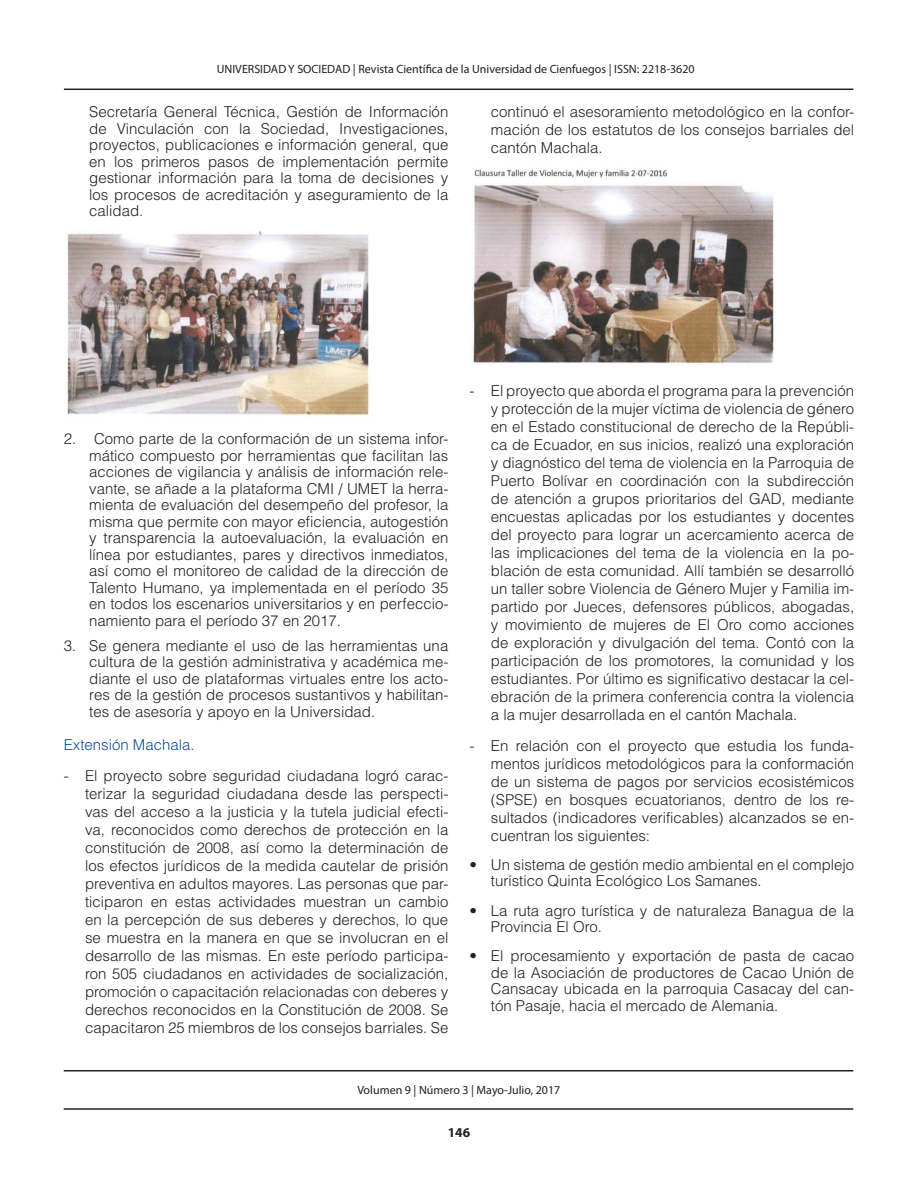
<style>
.page{position:relative;width:918px;height:1188px;background:#fff}
.page>*{position:absolute;margin:0;border:0;box-sizing:border-box;transform-origin:0 0}
.t1{font:300 15px/18px "Helvetica LT Std";color:#231f20;text-align:justify}
.TITULOS_AZUL{font:300 15px "Helvetica LT Std";color:#0d4da1}
.t2{font:700 13.5px "Myriad Pro";color:#231f20}
.t3{font:12px "Myriad Pro";color:#231f20}
</style>
<div class="page">
<hr style="left:64px;top:89px;width:789px;height:1px;background:#231f20">
<hr style="left:64px;top:1108px;width:789px;height:2px;background:#231f20">
<hr style="left:64px;top:1070px;width:789px;height:1px;background:#231f20">
<img style="left:67px;top:231px;width:303px;height:185px">
<img style="left:473px;top:169px;width:301px;height:196px">
<p class="t3" style="left:217px;top:61px;width:479px">UNIVERSIDAD Y SOCIEDAD | Revista Científica de la Universidad de Cienfuegos | ISSN: 2218-3620</p>
<p class="t1" style="left:89px;top:103px;width:361px;line-height:16.5px">Secretaría General Técnica, Gestión de Información de Vinculación con la Sociedad, Investigaciones, proyectos, publicaciones e información general, que en los primeros pasos de implementación permite gestionar información para la toma de decisiones y los procesos de acreditación y aseguramiento de la calidad.</p>
<p class="t1" style="left:491px;top:103px;width:365px">continuó el asesoramiento metodológico en la confor&shy;mación de los estatutos de los consejos barriales del cantón Machala.</p>
<p class="t1" style="left:89px;top:431px;width:361px;line-height:16.5px;text-indent:-26px">2. Como parte de la conformación de un sistema infor&shy;mático compuesto por herramientas que facilitan las acciones de vigilancia y análisis de información rele&shy;vante, se añade a la plataforma CMI / UMET la herra&shy;mienta de evaluación del desempeño del profesor, la misma que permite con mayor eficiencia, autogestión y transparencia la autoevaluación, la evaluación en línea por estudiantes, pares y directivos inmediatos, así como el monitoreo de calidad de la dirección de Talento Humano, ya implementada en el período 35 en todos los escenarios universitarios y en perfeccio&shy;namiento para el período 37 en 2017.</p>
<p class="t1" style="left:89px;top:637px;width:361px;line-height:16.5px;text-indent:-26px">3. Se genera mediante el uso de las herramientas una cultura de la gestión administrativa y académica me&shy;diante el uso de plataformas virtuales entre los acto&shy;res de la gestión de procesos sustantivos y habilitan&shy;tes de asesoría y apoyo en la Universidad.</p>
<p class="TITULOS_AZUL" style="left:64px;top:736px;width:132px">Extensión Machala.</p>
<p class="t1" style="left:85px;top:767px;width:365px;text-indent:-21px">- El proyecto sobre seguridad ciudadana logró carac&shy;terizar la seguridad ciudadana desde las perspecti&shy;vas del acceso a la justicia y la tutela judicial efecti&shy;va, reconocidos como derechos de protección en la constitución de 2008, así como la determinación de los efectos jurídicos de la medida cautelar de prisión preventiva en adultos mayores. Las personas que par&shy;ticiparon en estas actividades muestran un cambio en la percepción de sus deberes y derechos, lo que se muestra en la manera en que se involucran en el desarrollo de las mismas. En este período participa&shy;ron 505 ciudadanos en actividades de socialización, promoción o capacitación relacionadas con deberes y derechos reconocidos en la Constitución de 2008. Se capacitaron 25 miembros de los consejos barriales. Se</p>
<p class="t1" style="left:491px;top:381px;width:365px;text-indent:-21px">- El proyecto que aborda el programa para la prevención y protección de la mujer víctima de violencia de género en el Estado constitucional de derecho de la Repúbli&shy;ca de Ecuador, en sus inicios, realizó una exploración y diagnóstico del tema de violencia en la Parroquia de Puerto Bolívar en coordinación con la subdirección de atención a grupos prioritarios del GAD, mediante encuestas aplicadas por los estudiantes y docentes del proyecto para lograr un acercamiento acerca de las implicaciones del tema de la violencia en la po&shy;blación de esta comunidad. Allí también se desarrolló un taller sobre Violencia de Género Mujer y Familia im&shy;partido por Jueces, defensores públicos, abogadas, y movimiento de mujeres de El Oro como acciones de exploración y divulgación del tema. Contó con la participación de los promotores, la comunidad y los estudiantes. Por último es significativo destacar la cel&shy;ebración de la primera conferencia contra la violencia a la mujer desarrollada en el cantón Machala.</p>
<p class="t1" style="left:491px;top:736px;width:365px;text-indent:-21px">- En relación con el proyecto que estudia los funda&shy;mentos jurídicos metodológicos para la conformación de un sistema de pagos por servicios ecosistémicos (SPSE) en bosques ecuatorianos, dentro de los re&shy;sultados (indicadores verificables) alcanzados se en&shy;cuentran los siguientes:</p>
<p class="t1" style="left:491px;top:856px;width:365px;line-height:16.5px;text-indent:-21px">• Un sistema de gestión medio ambiental en el complejo turístico Quinta Ecológico Los Samanes.</p>
<p class="t1" style="left:491px;top:902px;width:365px;line-height:16.5px;text-indent:-21px">• La ruta agro turística y de naturaleza Banagua de la<br>Provincia El Oro.</p>
<p class="t1" style="left:491px;top:948px;width:365px;line-height:16.5px;text-indent:-21px">• El procesamiento y exportación de pasta de cacao de la Asociación de productores de Cacao Unión de Cansacay ubicada en la parroquia Casacay del can&shy;tón Pasaje, hacia el mercado de Alemania.</p>
<p class="t3" style="left:357px;top:1083px;width:205px">Volumen 9 | Número 3 | Mayo-Julio, 2017</p>
<p class="t2" style="left:448px;top:1124px;width:24px">146</p>
</div>
